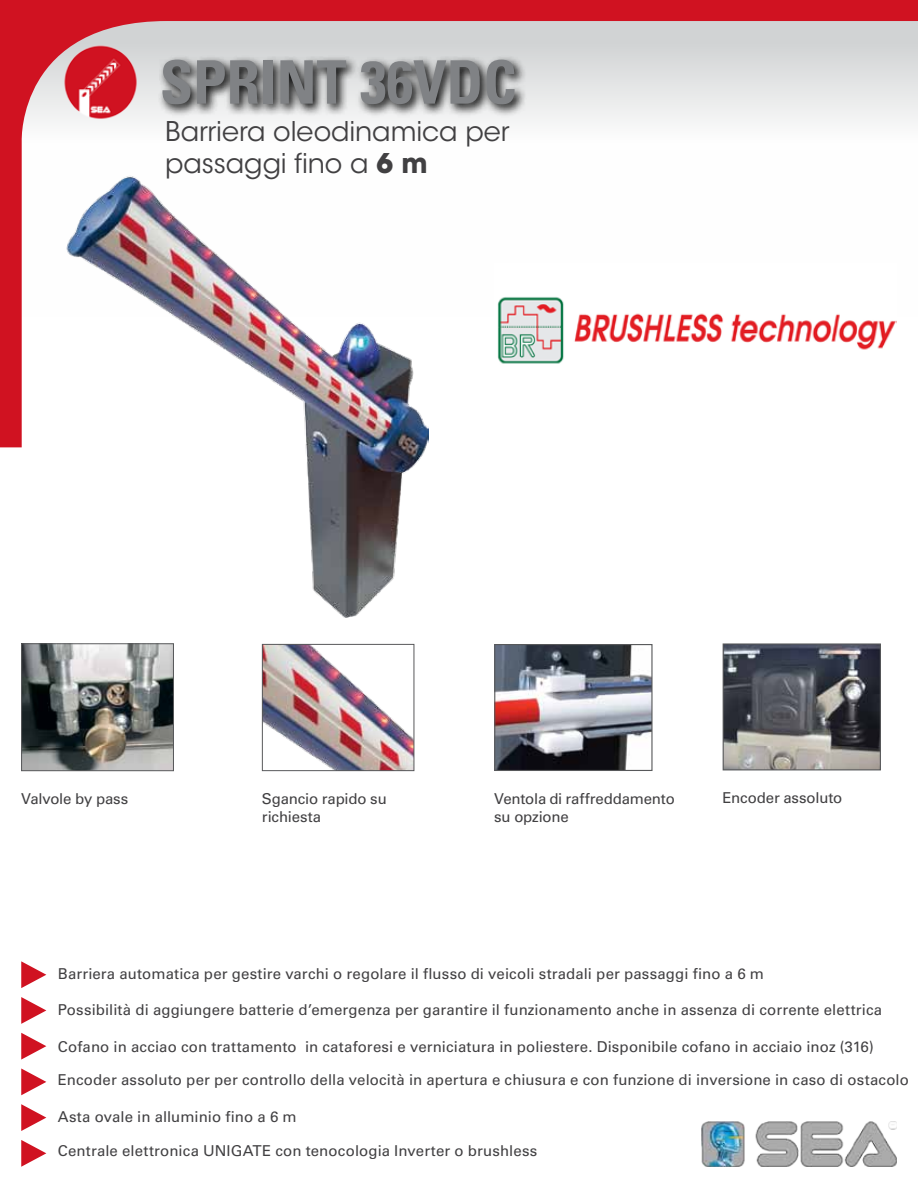
<style>
.page{position:relative;width:918px;height:1188px;background:#fff}
.page>*{position:absolute;margin:0;border:0;box-sizing:border-box;transform-origin:0 0}
.t1{font:700 condensed 60px "Univers LT Std";color:#808285}
.t2{font:27px/32.4px "ITC Avant Garde Std";letter-spacing:-.005em;color:#414042}
.t3{font:15px/18px "Univers LT Std";letter-spacing:.005em;color:#414042}
.t4{font:15px/18px "Univers LT Std";letter-spacing:-.015em;color:#414042}
.s1{font-weight:700}
</style>
<div class="page">
<svg style="left:21px;top:961px;width:25px;height:27px"></svg>
<svg style="left:21px;top:997px;width:25px;height:27px"></svg>
<svg style="left:21px;top:1033px;width:25px;height:27px"></svg>
<svg style="left:21px;top:1140px;width:25px;height:27px"></svg>
<svg style="left:21px;top:1104px;width:25px;height:27px"></svg>
<svg style="left:21px;top:1068px;width:25px;height:27px"></svg>
<img style="left:701px;top:1121px;width:196px;height:46px">
<svg style="left:0;top:0;width:918px;height:447px"></svg>
<svg style="left:158px;top:55px;width:370px;height:62px;background:#959596"></svg>
<img style="left:62px;top:43px;width:78px;height:78px">
<img style="left:23px;top:645px;width:149px;height:124px">
<div style="left:21px;top:643px;width:153px;height:128px;border:1px solid #58595b"></div>
<img style="left:264px;top:646px;width:148px;height:123px">
<div style="left:262px;top:644px;width:152px;height:127px;border:1px solid #58595b"></div>
<img style="left:63px;top:126px;width:366px;height:492px">
<img style="left:496px;top:646px;width:155px;height:123px">
<div style="left:494px;top:644px;width:159px;height:127px;border:1px solid #58595b"></div>
<img style="left:725px;top:645px;width:154px;height:123px">
<div style="left:723px;top:643px;width:158px;height:127px;border:1px solid #58595b"></div>
<img style="left:494px;top:263px;width:403px;height:135px">
<h1 class="t1" style="left:160px;top:46px;width:358px">SPRINT 36VDC</h1>
<h2 class="t2" style="left:165px;top:115px;width:346px">Barriera oleodinamica per passaggi fino a <span class="s1">6 m</span></h2>
<p class="t4" style="left:21px;top:790px;width:108px">Valvole by pass</p>
<p class="t3" style="left:262px;top:789px;width:126px">Sgancio rapido su richiesta</p>
<p class="t4" style="left:494px;top:789px;width:182px">Ventola di raffreddamento su opzione</p>
<p class="t3" style="left:723px;top:789px;width:121px">Encoder assoluto</p>
<p class="t3" style="left:58px;top:964px;width:708px">Barriera automatica per gestire varchi o regolare il flusso di veicoli stradali per passaggi fino a 6 m</p>
<p class="t3" style="left:58px;top:1001px;width:826px">Possibilità di aggiungere batterie d’emergenza per garantire il funzionamento anche in assenza di corrente elettrica</p>
<p class="t3" style="left:58px;top:1037px;width:817px">Cofano in acciao con trattamento in cataforesi e verniciatura in poliestere. Disponibile cofano in acciaio inoz (316)</p>
<p class="t3" style="left:58px;top:1070px;width:853px">Encoder assoluto per per controllo della velocità in apertura e chiusura e con funzione di inversione in caso di ostacolo</p>
<p class="t3" style="left:58px;top:1108px;width:240px">Asta ovale in alluminio fino a 6 m</p>
<p class="t3" style="left:58px;top:1142px;width:481px">Centrale elettronica UNIGATE con tenocologia Inverter o brushless</p>
</div>
